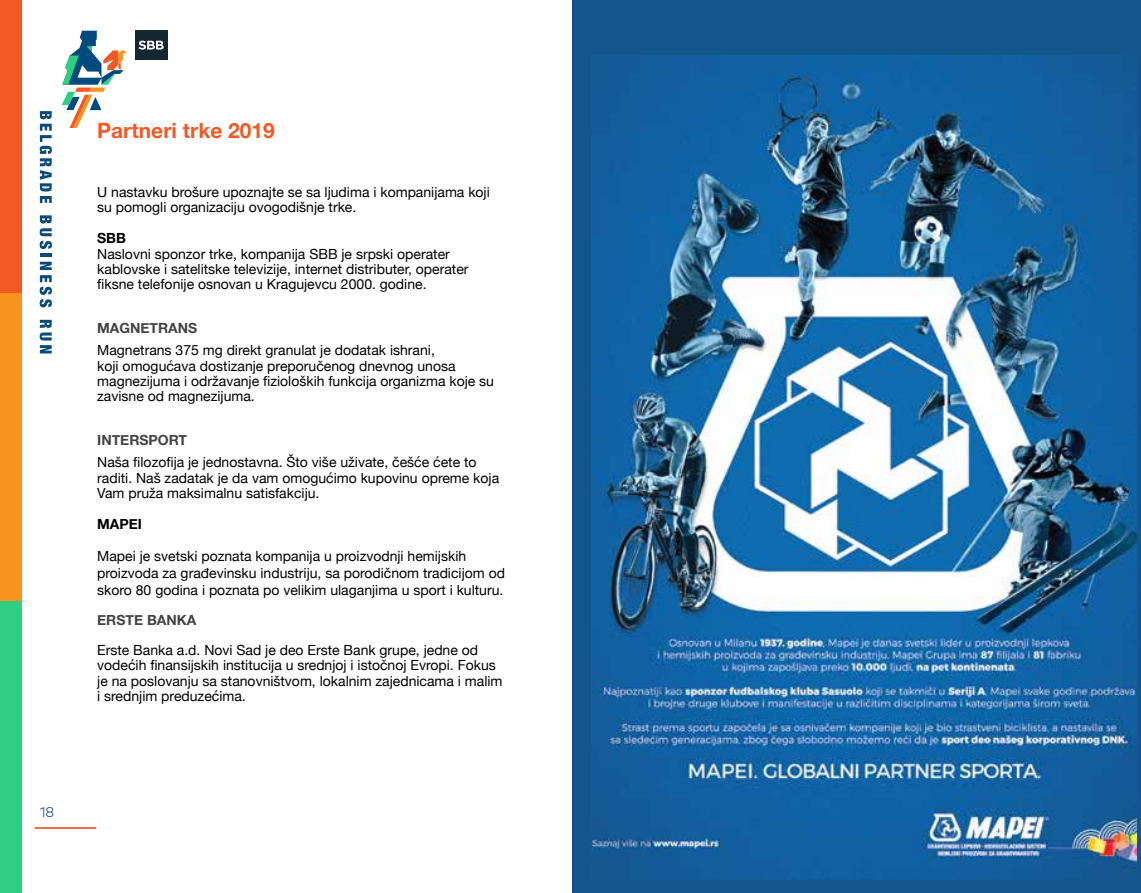
<style>
.page{position:relative;width:1141px;height:893px;background:#fff}
.page>*{position:absolute;margin:0;border:0;box-sizing:border-box;transform-origin:0 0}
.t1{font:700 21px "Helvetica Neue";color:#f25924}
.t2{font:14px/15.4px "Helvetica Neue";color:#000}
.t3{font:700 14px "Helvetica Neue";color:#434343}
.t4{font:700 14px "Helvetica Neue";color:#000}
.t5{font:300 14px "Mark Pro";color:#094a7b}
</style>
<div class="page">
<div style="left:0;top:600px;width:22px;height:293px;background:#2ecf82"></div>
<div style="left:0;top:293px;width:22px;height:307px;background:#f7941f"></div>
<div style="left:0;top:0;width:22px;height:293px;background:#f25924"></div>
<svg style="left:40px;top:111px;width:12px;height:92px"></svg>
<svg style="left:40px;top:215px;width:12px;height:92px"></svg>
<svg style="left:40px;top:320px;width:12px;height:33px"></svg>
<hr style="left:35px;top:827px;width:61px;height:2px;background:#f25924">
<svg style="left:62px;top:31px;width:64px;height:97px"></svg>
<div style="left:135px;top:30px;width:32px;height:29px;background:#142630"></div>
<svg style="left:138px;top:41px;width:26px;height:9px"></svg>
<div style="left:572px;top:0;width:569px;height:893px;background:#11578c"></div>
<img style="left:591px;top:55px;width:546px;height:825px">
<p class="t5" style="left:40px;top:802px;width:16px">18</p>
<h1 class="t1" style="left:97px;top:114px;width:179px">Partneri trke 2019</h1>
<p class="t2" style="left:97px;top:185px;width:394px">U nastavku brošure upoznajte se sa ljudima i kompanijama koji su pomogli organizaciju ovogodišnje trke.</p>
<p class="t4" style="left:97px;top:227px;width:30px">SBB</p>
<p class="t2" style="left:97px;top:247px;width:373px">Naslovni sponzor trke, kompanija SBB je srpski operater kablovske i satelitske televizije, internet distributer, operater fiksne telefonije osnovan u Kragujevcu 2000. godine.</p>
<p class="t3" style="left:97px;top:317px;width:102px">MAGNETRANS</p>
<p class="t2" style="left:97px;top:343px;width:398px">Magnetrans 375 mg direkt granulat je dodatak ishrani,<br>koji omogućava dostizanje preporučenog dnevnog unosa magnezijuma i održavanje fizioloških funkcija organizma koje su zavisne od magnezijuma.</p>
<p class="t3" style="left:97px;top:429px;width:91px">INTERSPORT</p>
<p class="t2" style="left:97px;top:455px;width:403px">Naša filozofija je jednostavna. Što više uživate, češće ćete to raditi. Naš zadatak je da vam omogućimo kupovinu opreme koja<br>Vam pruža maksimalnu satisfakciju.</p>
<p class="t4" style="left:97px;top:513px;width:46px">MAPEI</p>
<p class="t2" style="left:97px;top:548px;width:409px;line-height:16.8px">Mapei je svetski poznata kompanija u proizvodnji hemijskih proizvoda za građevinsku industriju, sa porodičnom tradicijom od skoro 80 godina i poznata po velikim ulaganjima u sport i kulturu.</p>
<p class="t3" style="left:97px;top:609px;width:101px">ERSTE BANKA</p>
<p class="t2" style="left:97px;top:643px;width:407px">Erste Banka a.d. Novi Sad je deo Erste Bank grupe, jedne od vodećih finansijskih institucija u srednjoj i istočnoj Evropi. Fokus je na poslovanju sa stanovništvom, lokalnim zajednicama i malim i srednjim preduzećima.</p>
</div>
